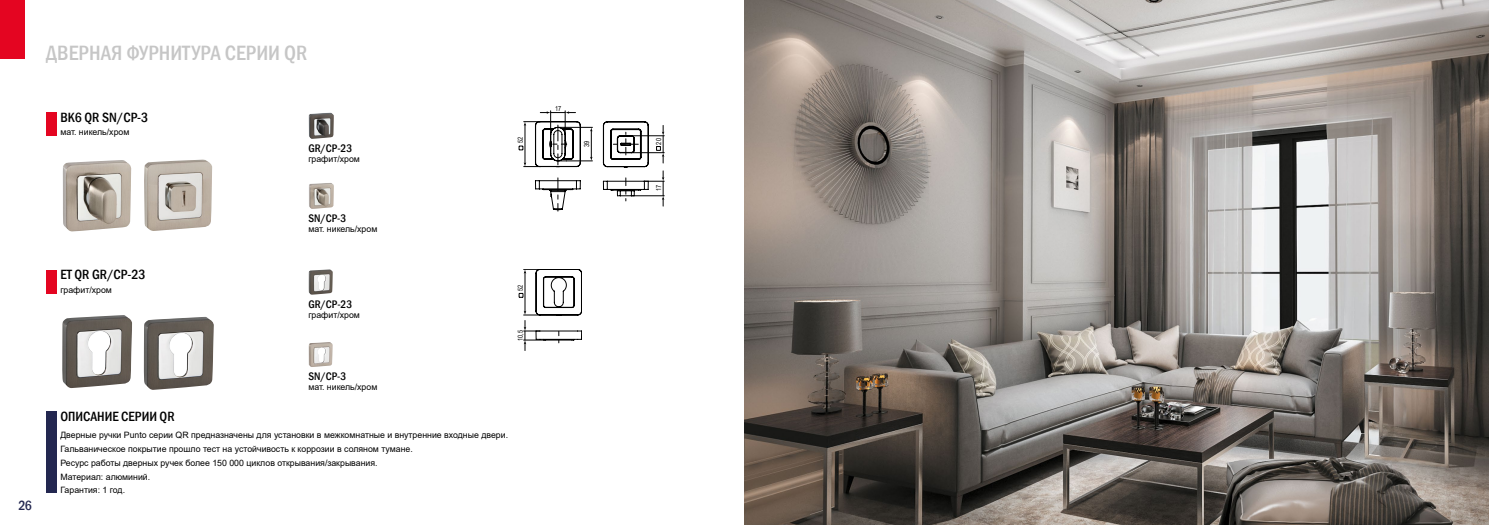
<style>
.page{position:relative;width:1489px;height:525px;background:#fff}
.page>*{position:absolute;margin:0;border:0;box-sizing:border-box;transform-origin:0 0}
.t1{font:500 condensed 21.25px "Franklin Gothic";color:#c6c6c6}
.t2{font:500 condensed 13.75px "Franklin Gothic";color:#000}
.t3{font:500 condensed 13.75px "Franklin Gothic";color:#232750}
.t4{font:500 condensed 11.25px "Franklin Gothic";color:#000}
.t5{font:8.75px/13.8px "Arial";color:#000}
.t6{font:6.88px "Arial Narrow";color:#000}
</style>
<div class="page">
<div style="left:0;top:0;width:25px;height:58px;background:#e40521"></div>
<div style="left:46px;top:112px;width:10px;height:24px;background:#e40521"></div>
<div style="left:46px;top:269px;width:10px;height:24px;background:#e40521"></div>
<div style="left:46px;top:411px;width:10px;height:82px;background:#232750"></div>
<img style="left:63px;top:160px;width:68px;height:71px">
<img style="left:309px;top:183px;width:25px;height:26px">
<img style="left:144px;top:160px;width:68px;height:71px">
<img style="left:308px;top:112px;width:26px;height:27px">
<img style="left:62px;top:315px;width:70px;height:73px">
<img style="left:144px;top:316px;width:70px;height:74px">
<img style="left:308px;top:269px;width:25px;height:25px">
<img style="left:308px;top:342px;width:25px;height:25px">
<svg style="left:519px;top:269px;width:63px;height:81px"></svg>
<svg style="left:519px;top:111px;width:145px;height:100px"></svg>
<img style="left:744px;top:0;width:744px;height:524px">
<h1 class="t1" style="left:46px;top:39px;width:263px">ДВЕРНАЯ ФУРНИТУРА СЕРИИ QR</h1>
<h2 class="t2" style="left:60px;top:108px;width:89px">BK6 QR SN/CP-3</h2>
<p class="t5" style="left:60px;top:125px;width:71px">мат. никель/хром</p>
<p class="t4" style="left:308px;top:140px;width:45px">GR/CP-23</p>
<p class="t5" style="left:308px;top:151px;width:53px">графит/хром</p>
<p class="t6" style="left:515px;top:143px;width:8px;rotate:-90deg">52</p>
<h2 class="t3" style="left:19px;top:496px;width:15px">26</h2>
<p class="t4" style="left:308px;top:210px;width:39px">SN/CP-3</p>
<p class="t5" style="left:308px;top:221px;width:71px">мат. никель/хром</p>
<h2 class="t2" style="left:60px;top:266px;width:87px">ET QR GR/CP-23</h2>
<p class="t5" style="left:60px;top:283px;width:53px">графит/хром</p>
<p class="t4" style="left:308px;top:296px;width:45px">GR/CP-23</p>
<p class="t5" style="left:308px;top:307px;width:53px">графит/хром</p>
<p class="t6" style="left:515px;top:291px;width:8px;rotate:-90deg">52</p>
<p class="t6" style="left:515px;top:341px;width:12px;rotate:-90deg">10,5</p>
<h2 class="t2" style="left:60px;top:407px;width:116px">ОПИСАНИЕ СЕРИИ QR</h2>
<p class="t4" style="left:308px;top:368px;width:39px">SN/CP-3</p>
<p class="t5" style="left:308px;top:379px;width:71px">мат. никель/хром</p>
<p class="t5" style="left:60px;top:428px;width:449px">Дверные ручки Punto серии QR предназначены для установки в межкомнатные и внутренние входные двери.<br>Гальваническое покрытие прошло тест на устойчивость к коррозии в соляном тумане.<br>Ресурс работы дверных ручек более 150 000 циклов открывания/закрывания.<br>Материал: алюминий.<br>Гарантия: 1 год.</p>
<p class="t6" style="left:555px;top:104px;width:8px">17</p>
<p class="t6" style="left:581px;top:147px;width:8px;rotate:-90deg">39</p>
<p class="t6" style="left:653px;top:144px;width:8px;rotate:-90deg">20</p>
<p class="t6" style="left:653px;top:191px;width:8px;rotate:-90deg">17</p>
</div>
